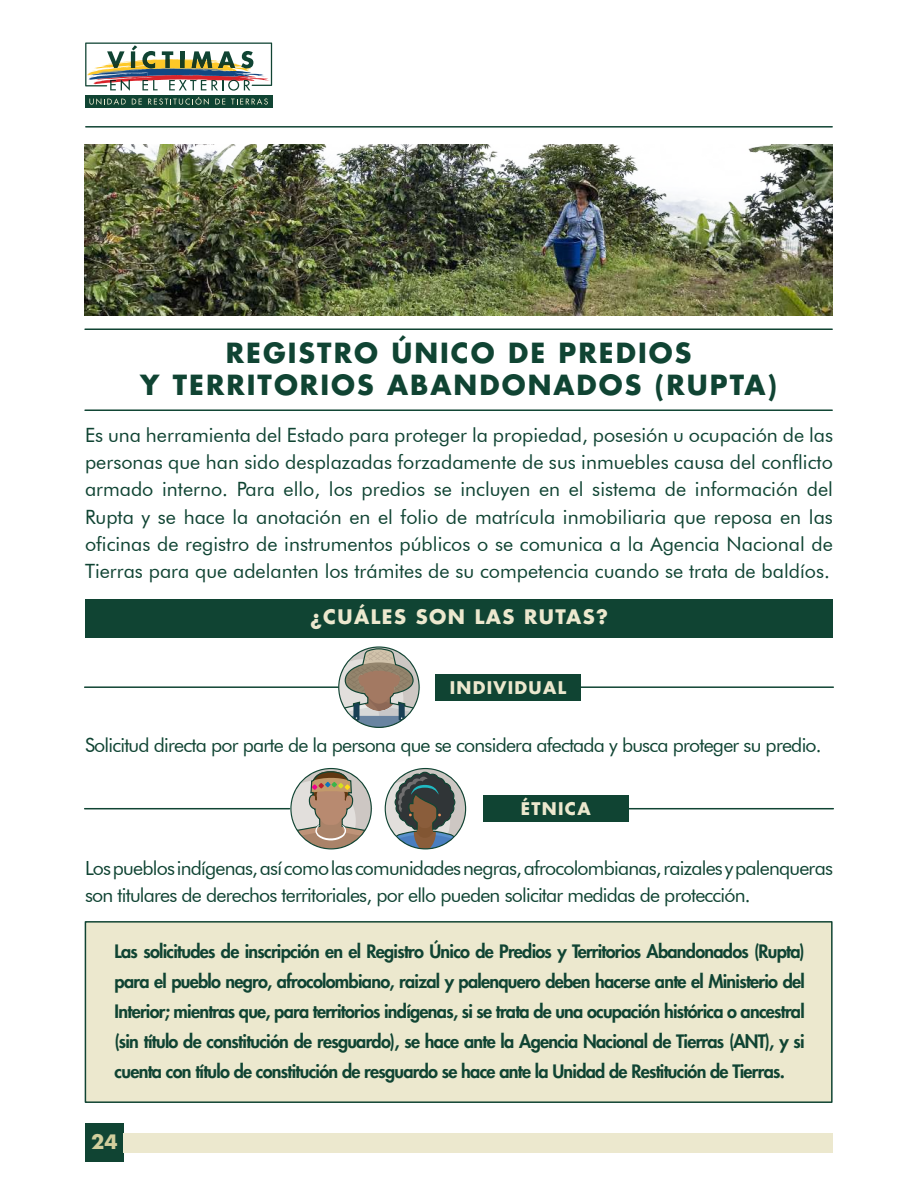
<style>
.page{position:relative;width:918px;height:1188px;background:#fff}
.page>*{position:absolute;margin:0;border:0;box-sizing:border-box;transform-origin:0 0}
.t1{font:700 27px/32.4px "Futura Std";letter-spacing:.075em;color:#104433;text-align:center}
.t2{font:19.65px/27.3px "Futura BT";color:#104433;text-align:justify}
.t3{font:19.5px/27px "Futura BT";letter-spacing:-.04em;color:#104433}
.t4{font:700 19.5px "Futura Std";letter-spacing:.075em;color:#ece8ce}
.t5{font:700 19.35px "Futura Std";color:#d2ce9d}
.t6{font:800 18px/30px "Futura Std";letter-spacing:-.04em;color:#104433;text-align:justify}
.t7{font:700 16.95px "Futura Std";letter-spacing:.075em;color:#ece8ce}
</style>
<div class="page">
<div style="left:85px;top:95px;width:187px;height:12px;background:#104433"></div>
<svg style="left:89px;top:98px;width:37px;height:7px"></svg>
<svg style="left:132px;top:99px;width:10px;height:6px"></svg>
<svg style="left:148px;top:97px;width:61px;height:8px"></svg>
<svg style="left:215px;top:99px;width:10px;height:6px"></svg>
<svg style="left:231px;top:98px;width:37px;height:7px"></svg>
<svg style="left:85px;top:43px;width:187px;height:48px"></svg>
<hr style="left:86px;top:126px;width:746px;height:2px;background:#104433">
<div style="left:85px;top:1123px;width:39px;height:39px;background:#104433"></div>
<div style="left:124px;top:1133px;width:709px;height:19px;background:#ece8ce"></div>
<hr style="left:85px;top:409px;width:747px;height:2px;background:#104433">
<hr style="left:85px;top:328px;width:747px;height:2px;background:#104433">
<div style="left:85px;top:599px;width:748px;height:39px;background:#104433"></div>
<svg style="left:290px;top:768px;width:82px;height:81px"></svg>
<svg style="left:385px;top:768px;width:81px;height:81px"></svg>
<div style="left:483px;top:795px;width:145px;height:27px;background:#104433"></div>
<hr style="left:628px;top:808px;width:205px;height:1px;background:#104433">
<hr style="left:85px;top:808px;width:205px;height:1px;background:#104433">
<svg style="left:338px;top:646px;width:82px;height:82px"></svg>
<div style="left:435px;top:674px;width:146px;height:27px;background:#104433"></div>
<hr style="left:581px;top:686px;width:252px;height:2px;background:#104433">
<hr style="left:85px;top:686px;width:253px;height:2px;background:#104433">
<img style="left:85px;top:144px;width:748px;height:172px">
<div style="left:85px;top:921px;width:748px;height:182px;background:#ece8ce;border:2px solid #104433"></div>
<h1 class="t1" style="left:140px;top:336px;width:638px">REGISTRO ÚNICO DE PREDIOS<br>Y TERRITORIOS ABANDONADOS (RUPTA)</h1>
<p class="t2" style="left:85px;top:421px;width:750px">Es una herramienta del Estado para proteger la propiedad, posesión u ocupación de las personas que han sido desplazadas forzadamente de sus inmuebles causa del conflicto armado interno. Para ello, los predios se incluyen en el sistema de información del Rupta y se hace la anotación en el folio de matrícula inmobiliaria que reposa en las oficinas de registro de instrumentos públicos o se comunica a la Agencia Nacional de Tierras para que adelanten los trámites de su competencia cuando se trata de baldíos.</p>
<p class="t4" style="left:310px;top:604px;width:299px">¿CUÁLES SON LAS RUTAS?</p>
<p class="t7" style="left:450px;top:676px;width:118px">INDIVIDUAL</p>
<p class="t3" style="left:85px;top:732px;width:738px">Solicitud directa por parte de la persona que se considera afectada y busca proteger su predio.</p>
<p class="t7" style="left:521px;top:798px;width:71px">ÉTNICA</p>
<p class="t3" style="left:85px;top:854px;width:749px">Los pueblos indígenas, así como las comunidades negras, afrocolombianas, raizales y palenqueras son titulares de derechos territoriales, por ello pueden solicitar medidas de protección.</p>
<p class="t6" style="left:115px;top:937px;width:692px">Las solicitudes de inscripción en el Registro Único de Predios y Territorios Abandonados (Rupta) para el pueblo negro, afrocolombiano, raizal y palenquero deben hacerse ante el Ministerio del Interior; mientras que, para territorios indígenas, si se trata de una ocupación histórica o ancestral (sin título de constitución de resguardo), se hace ante la Agencia Nacional de Tierras (ANT), y si cuenta con título de constitución de resguardo se hace ante la Unidad de Restitución de Tierras.</p>
<p class="t5" style="left:91px;top:1129px;width:28px">24</p>
</div>
